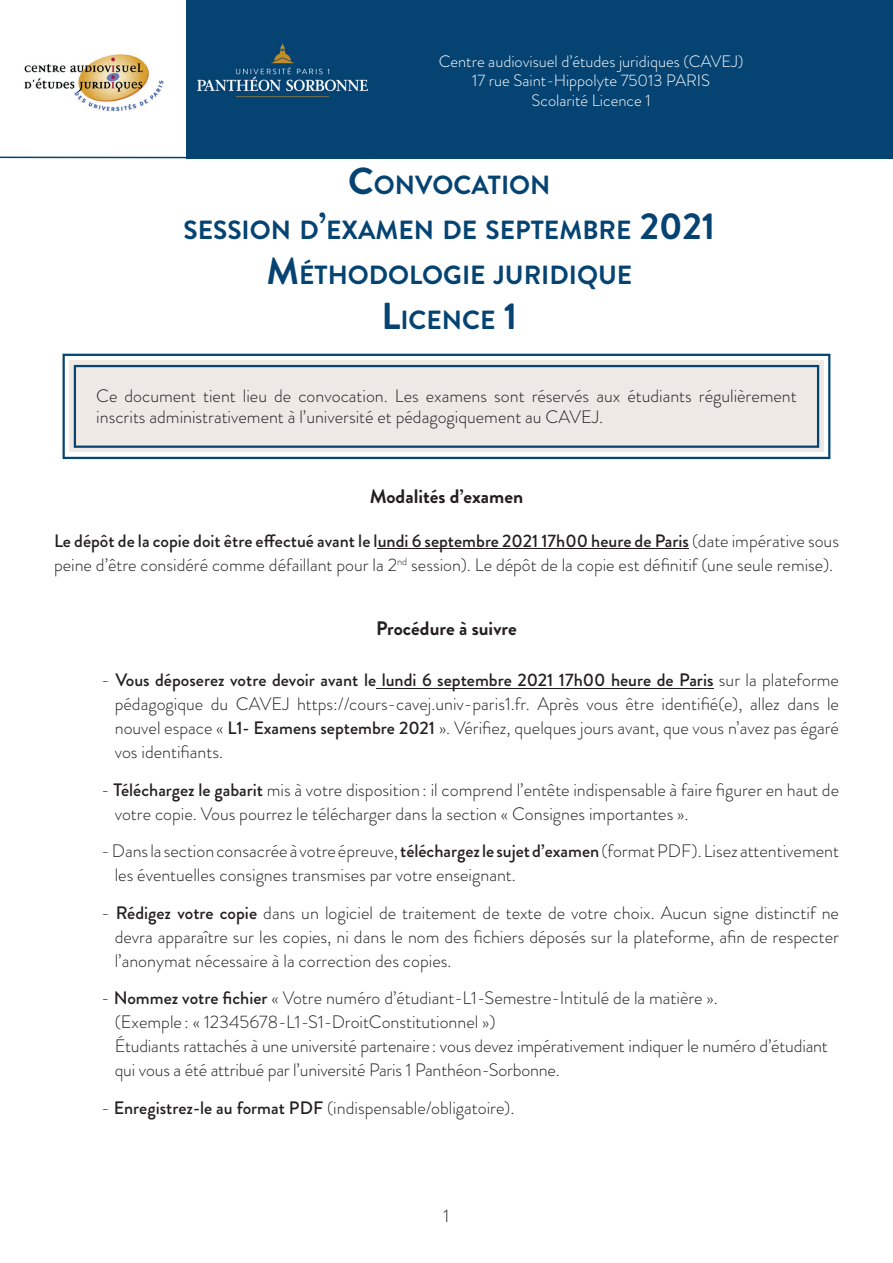
<style>
.page{position:relative;width:893px;height:1263px;background:#fff}
.page>*{position:absolute;margin:0;border:0;box-sizing:border-box;transform-origin:0 0}
.t1{font:700 26.25px/45px "Brandon Grotesque";color:#044372;text-align:center}
.t2{font:700 19.5px "Brandon Grotesque";color:#231f20}
.t3{font:300 18px/24px "Brandon Grotesque";color:#231f20}
.t4{font:300 16.5px/19.8px "Brandon Grotesque";color:#fff;text-align:center}
.s1{font-size:37.5px}
.s2{font-weight:500}
</style>
<div class="page">
<div style="left:186px;top:0;width:707px;height:159px;background:#044372"></div>
<img style="left:24px;top:54px;width:140px;height:58px">
<img style="left:197px;top:43px;width:171px;height:55px">
<svg style="left:0;top:157px;width:186px;height:1px"></svg>
<svg style="left:63px;top:354px;width:767px;height:105px"></svg>
<svg style="left:74px;top:365px;width:745px;height:83px;background:#dfdede"></svg>
<hr style="left:378px;top:548px;width:311px;height:1px;background:#231f20">
<hr style="left:376px;top:688px;width:337px;height:1px;background:#231f20">
<p class="t4" style="left:439px;top:51px;width:306px">Centre audiovisuel d’études juridiques (CAVEJ)<br>17 rue Saint-Hippolyte 75013 PARIS<br>Scolarité Licence 1</p>
<h1 class="t1" style="left:184px;top:163px;width:533px"><span class="s1">C</span>ONVOCATION<br>SESSION D<span class="s1">’</span>EXAMEN DE SEPTEMBRE <span class="s1">2021<br>M</span>ÉTHODOLOGIE JURIDIQUE<br><span class="s1">L</span>ICENCE <span class="s1">1</span></h1>
<p class="t3" style="left:96px;top:385px;width:702px;line-height:21.6px">Ce document tient lieu de convocation. Les examens sont réservés aux étudiants régulièrement inscrits administrativement à l’université et pédagogiquement au CAVEJ.</p>
<p class="t2" style="left:370px;top:482px;width:155px">Modalités d’examen</p>
<p class="t3" style="left:54px;top:529px;width:786px"><span class="s2">Le dépôt de la copie doit être effectué avant le lundi 6 septembre 2021 17h00 heure de Paris</span> (date impérative sous peine d’être considéré comme défaillant pour la 2<sup>nd</sup> session). Le dépôt de la copie est définitif (une seule remise).</p>
<p class="t2" style="left:376px;top:615px;width:142px">Procédure à suivre</p>
<p class="t3" style="left:115px;top:668px;width:726px;text-align:justify;text-indent:-14px">- <span class="s2">Vous déposerez votre devoir avant le lundi 6 septembre 2021 17h00 heure de Paris</span> sur la plateforme pédagogique du CAVEJ https://cours-cavej.univ-paris1.fr. Après vous être identifié(e), allez dans le nouvel espace « <span class="s2">L1- Examens septembre 2021</span> ». Vérifiez, quelques jours avant, que vous n’avez pas égaré vos identifiants.</p>
<p class="t3" style="left:115px;top:778px;width:726px;text-indent:-14px">- <span class="s2">Téléchargez le gabarit</span> mis à votre disposition : il comprend l’entête indispensable à faire figurer en haut de votre copie. Vous pourrez le télécharger dans la section « Consignes importantes ».</p>
<p class="t3" style="left:115px;top:839px;width:726px;text-indent:-14px">- Dans la section consacrée à votre épreuve, <span class="s2">téléchargez le sujet d’examen</span> (format PDF). Lisez attentivement les éventuelles consignes transmises par votre enseignant.</p>
<p class="t3" style="left:115px;top:901px;width:726px;text-align:justify;text-indent:-14px">- <span class="s2">Rédigez votre copie</span> dans un logiciel de traitement de texte de votre choix. Aucun signe distinctif ne devra apparaître sur les copies, ni dans le nom des fichiers déposés sur la plateforme, afin de respecter l’anonymat nécessaire à la correction des copies.</p>
<p class="t3" style="left:115px;top:986px;width:715px;text-indent:-14px">- <span class="s2">Nommez votre fichier</span> « Votre numéro d’étudiant-L1-Semestre-Intitulé de la matière ».<br>(Exemple : « 12345678-L1-S1-DroitConstitutionnel »)<br>Étudiants rattachés à une université partenaire : vous devez impérativement indiquer le numéro d’étudiant qui vous a été attribué par l’université Paris 1 Panthéon-Sorbonne.</p>
<p class="t3" style="left:101px;top:1096px;width:415px">- <span class="s2">Enregistrez-le au format PDF</span> (indispensable/obligatoire).</p>
<p class="t3" style="left:444px;top:1203px;width:7px">1</p>
</div>
